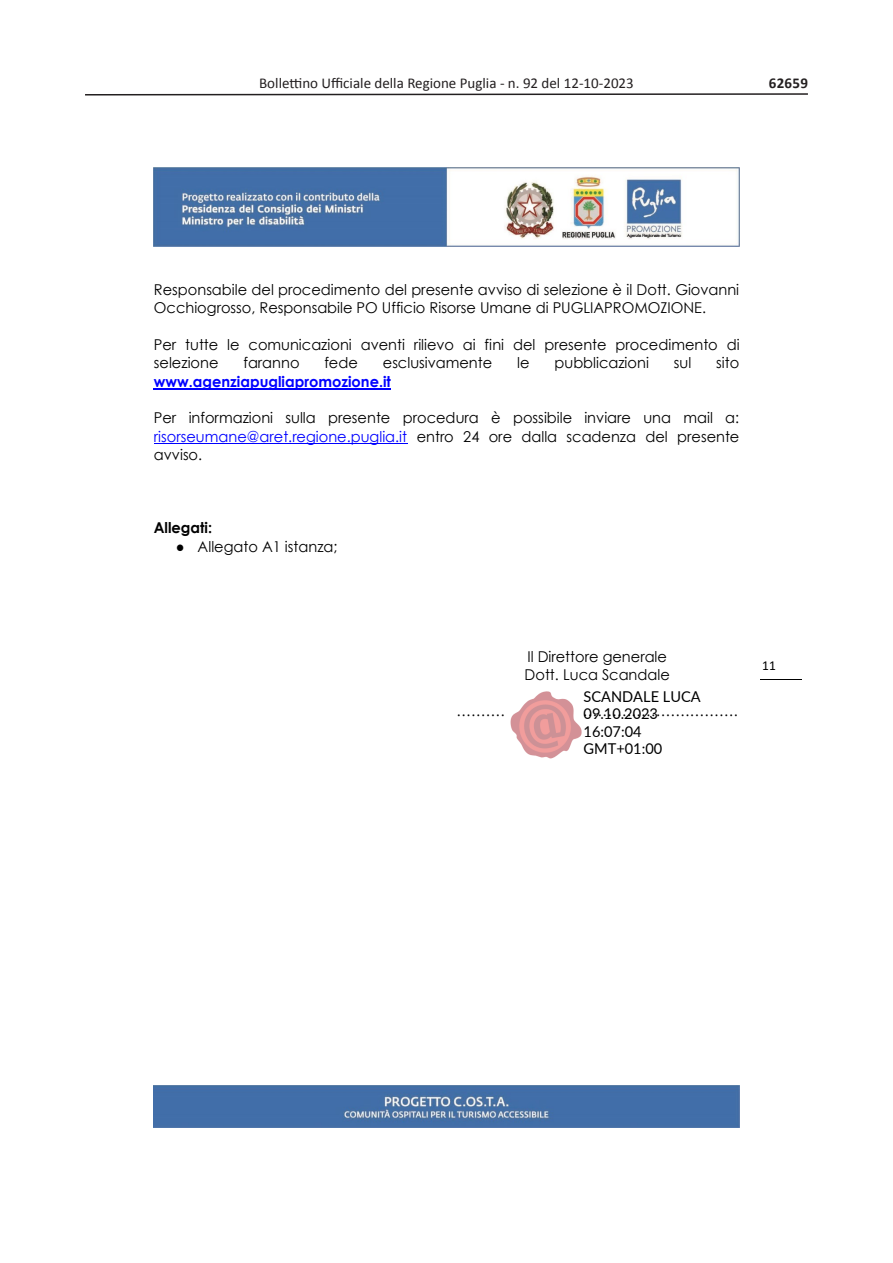
<style>
.page{position:relative;width:893px;height:1263px;background:#fff}
.page>*{position:absolute;margin:0;border:0;box-sizing:border-box;transform-origin:0 0}
.t1{font:15px/18.3px "Century Gothic";color:#000}
.t2{font:15px "Calibri";color:#231f20}
.t3{font:15px/17.2px "Lato";color:#000}
.t4{font:700 15px "Century Gothic";color:#00f}
.t5{font:700 15px "Century Gothic";color:#000}
.t6{font:700 15px "Calibri";letter-spacing:.015em;color:#231f20}
.t7{font:13.8px "Calibri";color:#000}
.s1{color:#00f}
.s2{font-family:"Calibri"}
</style>
<div class="page">
<svg style="left:85px;top:93px;width:723px;height:3px"></svg>
<img style="left:154px;top:167px;width:585px;height:80px">
<img style="left:154px;top:1086px;width:585px;height:41px">
<hr style="left:760px;top:679px;width:42px;height:1px;background:#000">
<hr style="left:154px;top:388px;width:237px;height:1px;background:#00f">
<hr style="left:154px;top:443px;width:253px;height:1px;background:#00f">
<img style="left:510px;top:691px;width:72px;height:68px">
<p class="t2" style="left:259px;top:74px;width:376px">Bollettino Ufficiale della Regione Puglia - n. 92 del 12-10-2023</p>
<p class="t6" style="left:769px;top:72px;width:41px">62659</p>
<p class="t1" style="left:154px;top:280px;width:587px">Responsabile del procedimento del presente avviso di selezione è il Dott. Giovanni<br>Occhiogrosso, Responsabile PO Ufficio Risorse Umane di PUGLIAPROMOZIONE.</p>
<p class="t1" style="left:154px;top:335px;width:587px">Per tutte le comunicazioni aventi rilievo ai fini del presente procedimento di selezione</p>
<p class="t1" style="left:243px;top:354px;width:58px">faranno</p>
<p class="t1" style="left:324px;top:354px;width:35px">fede</p>
<p class="t1" style="left:383px;top:354px;width:111px">esclusivamente</p>
<p class="t1" style="left:517px;top:354px;width:14px">le</p>
<p class="t1" style="left:554px;top:354px;width:96px">pubblicazioni</p>
<p class="t1" style="left:674px;top:354px;width:19px">sul</p>
<p class="t1" style="left:716px;top:354px;width:25px">sito</p>
<p class="t4" style="left:154px;top:370px;width:239px">www.agenziapugliapromozione.it</p>
<p class="t1" style="left:154px;top:409px;width:587px;text-align:justify">Per informazioni sulla presente procedura è possibile inviare una mail a: <span class="s1">risorseumane@aret.regione.puglia.it</span> entro 24 ore dalla scadenza del presente avviso.</p>
<p class="t5" style="left:154px;top:516px;width:60px">Allegati:</p>
<p class="t1" style="left:176px;top:537px;width:163px"><span class="s2">●</span> Allegato A1 istanza;</p>
<p class="t1" style="left:525px;top:647px;width:147px">Il Direttore generale<br>Dott. Luca Scandale</p>
<p class="t1" style="left:457px;top:702px;width:283px">………………………………………………….</p>
<p class="t3" style="left:583px;top:687px;width:119px">SCANDALE LUCA<br>09.10.2023<br>16:07:04<br>GMT+01:00</p>
<p class="t7" style="left:762px;top:655px;width:15px">11</p>
</div>
